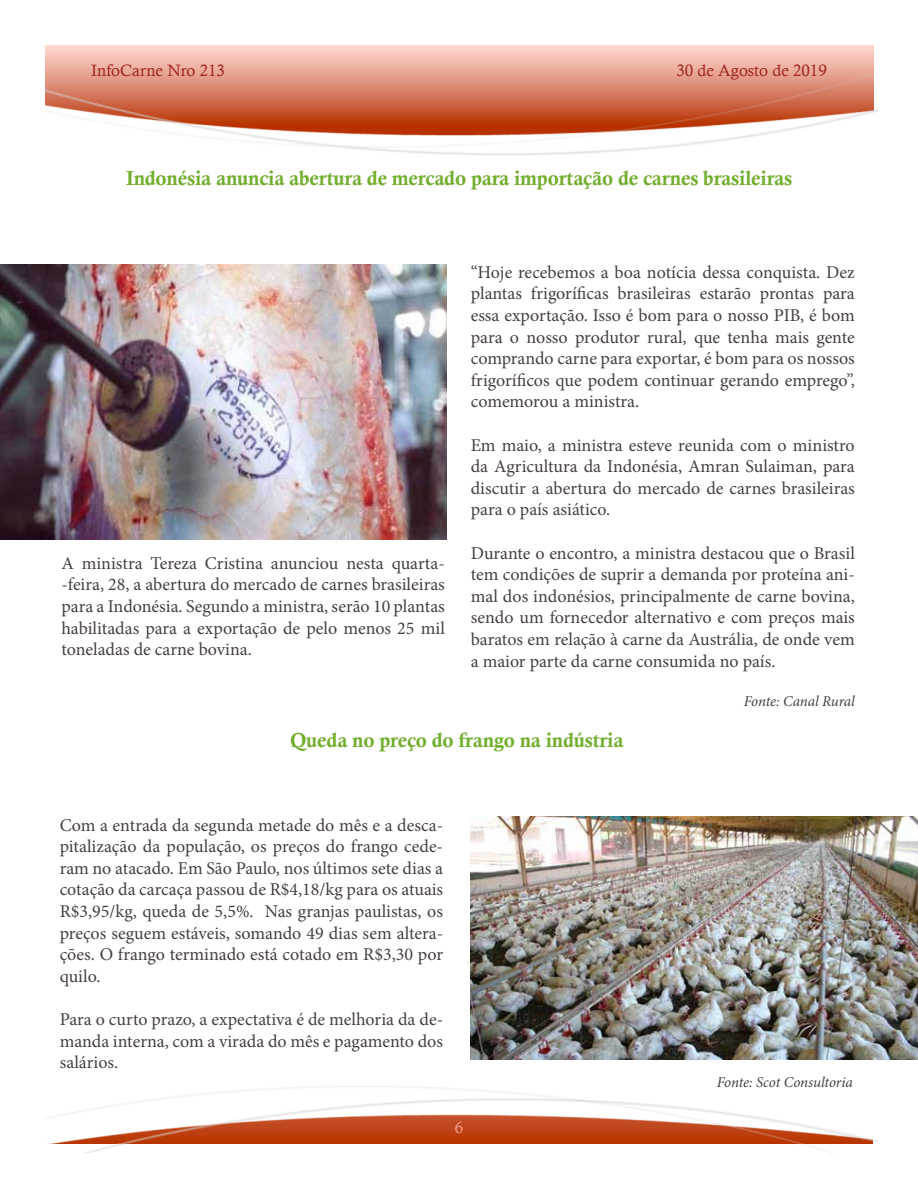
<style>
.page{position:relative;width:918px;height:1188px;background:#fff}
.page>*{position:absolute;margin:0;border:0;box-sizing:border-box;transform-origin:0 0}
.t1{font:20.25px "Calis MT Bol";letter-spacing:-.01em;color:#72ae2d}
.t2{font:18px/21.6px "Minion Pro";color:#463f42;text-align:justify}
.t3{font:16.5px "Calisto";color:#a1261f}
.t4{font:16.5px "Calisto";color:#f39889}
.t5{font:italic 15px "Minion Pro";letter-spacing:-.01em;color:#463f42}
</style>
<div class="page">
<img style="left:44px;top:45px;width:834px;height:1107px">
<img style="left:0;top:265px;width:447px;height:274px">
<img style="left:471px;top:817px;width:447px;height:242px">
<p class="t3" style="left:91px;top:61px;width:135px">InfoCarne Nro 213</p>
<p class="t3" style="left:676px;top:61px;width:152px">30 de Agosto de 2019</p>
<p class="t1" style="left:126px;top:166px;width:668px">Indonésia anuncia abertura de mercado para importação de carnes brasileiras</p>
<p class="t2" style="left:61px;top:552px;width:385px">A ministra Tereza Cristina anunciou nesta quarta--feira, 28, a abertura do mercado de carnes brasileiras para a Indonésia. Segundo a ministra, serão 10 plantas habilitadas para a exportação de pelo menos 25 mil toneladas de carne bovina.</p>
<p class="t2" style="left:471px;top:261px;width:386px">“Hoje recebemos a boa notícia dessa conquista. Dez plantas frigoríficas brasileiras estarão prontas para essa exportação. Isso é bom para o nosso PIB, é bom para o nosso produtor rural, que tenha mais gente comprando carne para exportar, é bom para os nossos frigoríficos que podem continuar gerando emprego”, comemorou a ministra.</p>
<p class="t2" style="left:471px;top:434px;width:386px">Em maio, a ministra esteve reunida com o ministro da Agricultura da Indonésia, Amran Sulaiman, para discutir a abertura do mercado de carnes brasileiras para o país asiático.</p>
<p class="t2" style="left:471px;top:542px;width:386px">Durante o encontro, a ministra destacou que o Brasil tem condições de suprir a demanda por proteína ani&shy;mal dos indonésios, principalmente de carne bovina, sendo um fornecedor alternativo e com preços mais baratos em relação à carne da Austrália, de onde vem a maior parte da carne consumida no país.</p>
<p class="t5" style="left:744px;top:691px;width:112px">Fonte: Canal Rural</p>
<p class="t1" style="left:290px;top:728px;width:335px">Queda no preço do frango na indústria</p>
<p class="t2" style="left:60px;top:814px;width:385px">Com a entrada da segunda metade do mês e a desca&shy;pitalização da população, os preços do frango cede&shy;ram no atacado. Em São Paulo, nos últimos sete dias a cotação da carcaça passou de R$4,18/kg para os atuais R$3,95/kg, queda de 5,5%. Nas granjas paulistas, os preços seguem estáveis, somando 49 dias sem altera&shy;ções. O frango terminado está cotado em R$3,30 por quilo.</p>
<p class="t2" style="left:60px;top:1008px;width:385px">Para o curto prazo, a expectativa é de melhoria da de&shy;manda interna, com a virada do mês e pagamento dos salários.</p>
<p class="t4" style="left:455px;top:1118px;width:10px">6</p>
<p class="t5" style="left:717px;top:1072px;width:138px">Fonte: Scot Consultoria</p>
</div>
